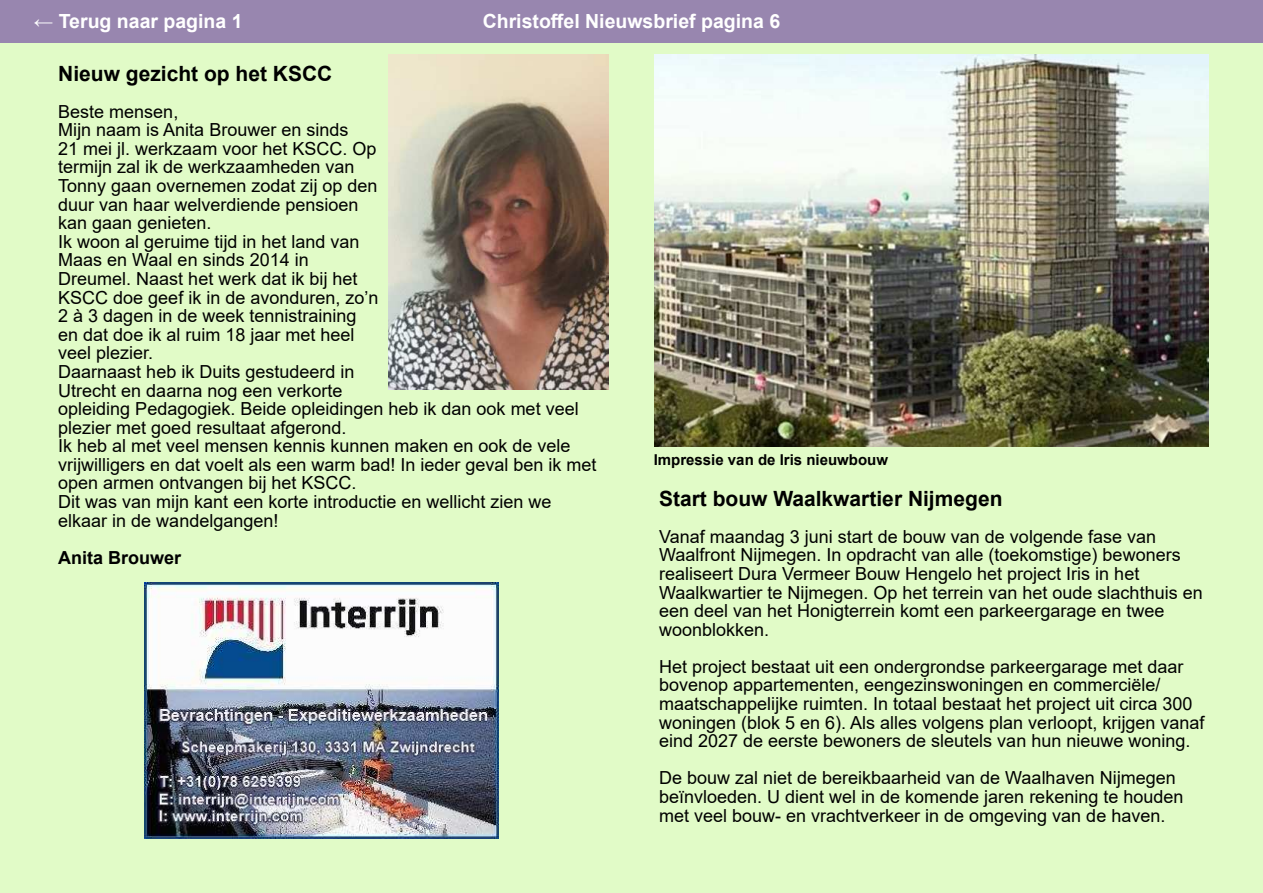
<style>
.page{position:relative;width:1263px;height:893px;background:#e1fbc7}
.page>*{position:absolute;margin:0;border:0;box-sizing:border-box;transform-origin:0 0}
.t1{font:700 21px "Arial";color:#000}
.t2{font:700 19.5px "Arial";color:#fff}
.t3{font:18px/18.6px "Arial";color:#000}
.t4{font:700 18px "Arial";color:#000}
.t5{font:700 15px "Arial";color:#000}
</style>
<div class="page">
<div style="left:0;top:0;width:1263px;height:43px;background:#9886af"></div>
<img style="left:389px;top:54px;width:219px;height:335px">
<img style="left:145px;top:582px;width:354px;height:257px">
<img style="left:655px;top:54px;width:554px;height:392px">
<p class="t2" style="left:34px;top:8px;width:210px">← Terug naar pagina 1</p>
<p class="t2" style="left:483px;top:8px;width:299px">Christo昀昀el Nieuwsbrief pagina 6</p>
<p class="t1" style="left:58px;top:58px;width:276px">Nieuw gezicht op het KSCC</p>
<p class="t3" style="left:58px;top:102px;width:540px">Beste mensen,<br>Mĳn naam is Anita Brouwer en sinds<br>21 mei jl. werkzaam voor het KSCC. Op<br>termĳn zal ik de werkzaamheden van<br>Tonny gaan overnemen zodat zĳ op den<br>duur van haar welverdiende pensioen<br>kan gaan genieten.<br>Ik woon al geruime tĳd in het land van<br>Maas en Waal en sinds 2014 in<br>Dreumel. Naast het werk dat ik bĳ het<br>KSCC doe geef ik in de avonduren, zo’n<br>2 à 3 dagen in de week tennistraining<br>en dat doe ik al ruim 18 jaar met heel<br>veel plezier.<br>Daarnaast heb ik Duits gestudeerd in<br>Utrecht en daarna nog een verkorte<br>opleiding Pedagogiek. Beide opleidingen heb ik dan ook met veel plezier met goed resultaat afgerond.<br>Ik heb al met veel mensen kennis kunnen maken en ook de vele vrĳwilligers en dat voelt als een warm bad! In ieder geval ben ik met open armen ontvangen bĳ het KSCC.<br>Dit was van mĳn kant een korte introductie en wellicht zien we elkaar in de wandelgangen!</p>
<p class="t4" style="left:58px;top:545px;width:125px">Anita Brouwer</p>
<p class="t5" style="left:654px;top:449px;width:236px">Impressie van de Iris nieuwbouw</p>
<p class="t1" style="left:659px;top:483px;width:345px">Start bouw Waalkwartier Nĳmegen</p>
<p class="t3" style="left:659px;top:527px;width:545px">Vanaf maandag 3 juni start de bouw van de volgende fase van Waalfront Nĳmegen. In opdracht van alle (toekomstige) bewoners realiseert Dura Vermeer Bouw Hengelo het project Iris in het Waalkwartier te Nĳmegen. Op het terrein van het oude slachthuis en een deel van het Honigterrein komt een parkeergarage en twee woonblokken.</p>
<p class="t3" style="left:659px;top:657px;width:547px">Het project bestaat uit een ondergrondse parkeergarage met daar bovenop appartementen, eengezinswoningen en commerciële/ maatschappelĳke ruimten. In totaal bestaat het project uit circa 300 woningen (blok 5 en 6). Als alles volgens plan verloopt, krĳgen vanaf eind 2027 de eerste bewoners de sleutels van hun nieuwe woning.</p>
<p class="t3" style="left:659px;top:769px;width:526px">De bouw zal niet de bereikbaarheid van de Waalhaven Nĳmegen beïnvloeden. U dient wel in de komende jaren rekening te houden met veel bouw- en vrachtverkeer in de omgeving van de haven.</p>
</div>
